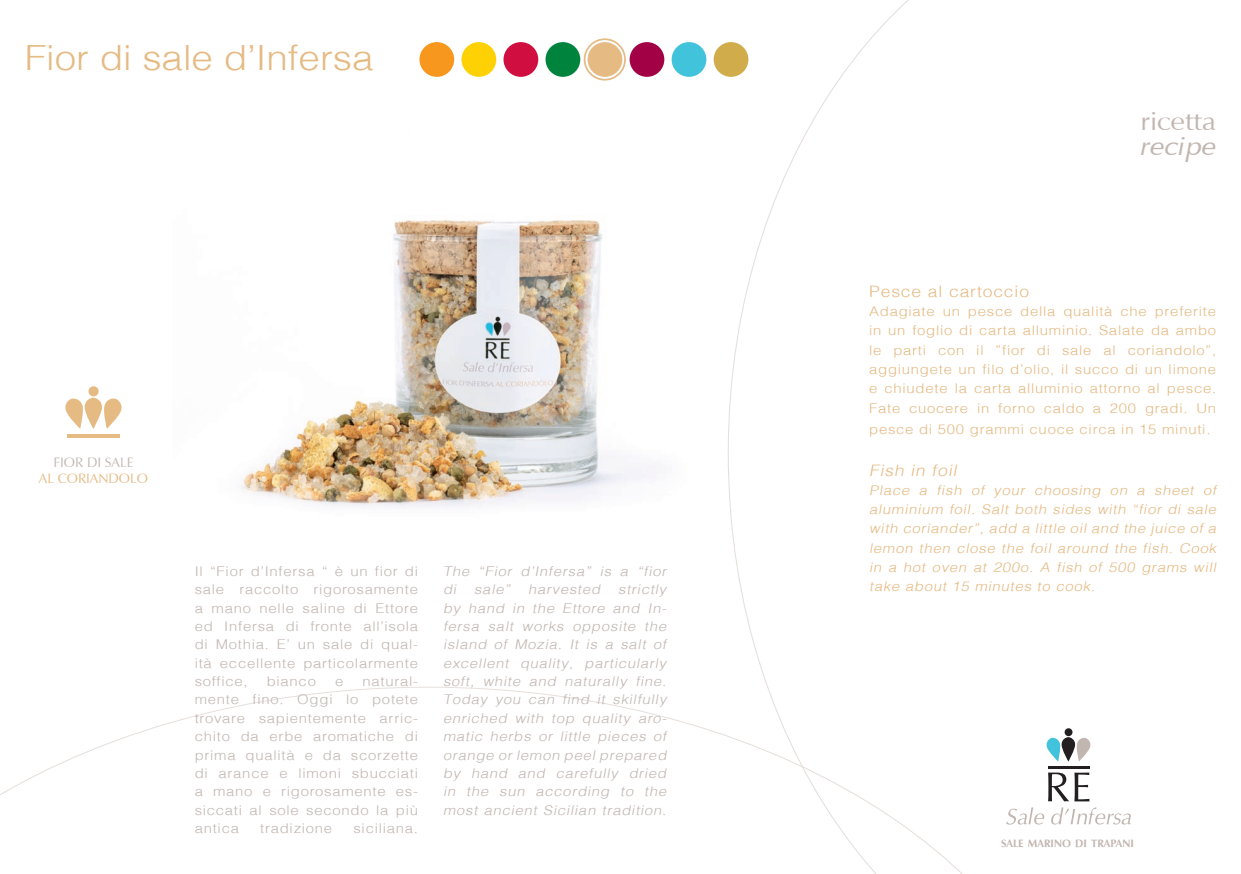
<style>
.page{position:relative;width:1241px;height:874px;background:#fff}
.page>*{position:absolute;margin:0;border:0;box-sizing:border-box;transform-origin:0 0}
.t1{font:300 34.65px "Helv";color:#e5ba83;scale:1.11 1}
.t2{font:26.78px "Vera Humana 95";color:#c2b6b1;scale:1.11 1}
.t3{font:italic 26.78px "Vera Humana 95";color:#c2b6b1;scale:1.11 1}
.t4{font:300 15.75px "Helv";letter-spacing:.05em;color:#e5ba83;scale:1.11 1}
.t5{font:italic 300 15.75px "Helv";color:#e5ba83;scale:1.11 1}
.t6{font:14px "Vera Humana 95";color:#e5ba83}
.t7{font:14px "Vera Humana 95";color:#c2b6b1}
.t8{font:300 13.47px/18.4px "Helv";letter-spacing:.05em;color:#c2b6b1;text-align:justify;scale:1.11 1}
.t9{font:italic 300 13.47px/18.4px "Helv";color:#c2b6b1;text-align:justify;scale:1.11 1}
.t10{font:300 13.47px/19.2px "Helv";letter-spacing:.05em;color:#e5ba83;text-align:justify;scale:1.11 1}
.t11{font:italic 300 13.47px/19.2px "Helv";color:#e5ba83;text-align:justify;scale:1.11 1}
.t12{font:700 11.03px "Vera Humana 95";color:#c2b6b1}
</style>
<div class="page">
<svg style="left:0;top:686px;width:1083px;height:187px"></svg>
<img style="left:241px;top:43px;width:424px;height:465px">
<div style="left:583px;top:38px;width:43px;height:42px;border:2px solid #e5ba83;border-radius:50%"></div>
<div style="left:419px;top:42px;width:35px;height:35px;background:#f7971d;border-radius:50%"></div>
<div style="left:461px;top:42px;width:35px;height:35px;background:#fed105;border-radius:50%"></div>
<div style="left:503px;top:42px;width:35px;height:35px;background:#d10e40;border-radius:50%"></div>
<div style="left:545px;top:42px;width:35px;height:35px;background:#00843d;border-radius:50%"></div>
<div style="left:587px;top:42px;width:35px;height:35px;background:#e5ba83;border-radius:50%"></div>
<div style="left:629px;top:42px;width:35px;height:35px;background:#a30146;border-radius:50%"></div>
<div style="left:671px;top:42px;width:35px;height:35px;background:#42c3dc;border-radius:50%"></div>
<div style="left:713px;top:42px;width:35px;height:35px;background:#d0ac4b;border-radius:50%"></div>
<svg style="left:1047px;top:772px;width:21px;height:29px"></svg>
<svg style="left:1074px;top:772px;width:15px;height:29px"></svg>
<hr style="left:1047px;top:765px;width:41px;height:3px;background:#231f20">
<svg style="left:1045px;top:736px;width:46px;height:25px"></svg>
<svg style="left:1064px;top:727px;width:8px;height:8px"></svg>
<svg style="left:1005px;top:807px;width:39px;height:17px"></svg>
<svg style="left:1050px;top:807px;width:80px;height:17px"></svg>
<hr style="left:67px;top:434px;width:53px;height:4px;background:#e5ba83">
<svg style="left:65px;top:397px;width:57px;height:31px"></svg>
<div style="left:88px;top:386px;width:11px;height:10px;background:#e5ba83;border-radius:50%"></div>
<p class="t1" style="left:25px;top:36px;width:315px">Fior di sale d’Infersa</p>
<p class="t7" style="left:53px;top:453px;width:82px">FIOR DI SALE</p>
<p class="t6" style="left:39px;top:470px;width:111px">AL CORIANDOLO</p>
<p class="t8" style="left:195px;top:561px;width:203px">Il “Fior d’Infersa “ è un fior di sale raccolto rigorosamente a mano nelle saline di Ettore ed Infersa di fronte all’isola di Mothia. E’ un sale di qual&shy;ità eccellente particolarmente soffice,</p>
<p class="t8" style="left:195px;top:671px;width:203px;text-indent:168px">natural&shy;mente fino. Oggi lo potete trovare sapientemente arric&shy;chito da erbe aromatiche di prima qualità e da scorzette di arance e limoni sbucciati a mano e rigorosamente es&shy;siccati al sole secondo la più antica</p>
<p class="t8" style="left:267px;top:671px;width:46px">bianco</p>
<p class="t8" style="left:335px;top:671px;width:9px">e</p>
<p class="t8" style="left:260px;top:818px;width:66px">tradizione</p>
<p class="t8" style="left:353px;top:818px;width:60px">siciliana.</p>
<p class="t9" style="left:443px;top:561px;width:205px">The “Fior d’Infersa” is a “fior di sale” harvested strictly by hand in the Ettore and In&shy;fersa salt works opposite the island of Mozia. It is a salt of excellent quality, particularly soft, white and naturally fine.<br>Today you can find it skilfully enriched with top quality aro&shy;matic herbs or little pieces of orange or lemon peel prepared by hand and carefully dried in the sun according to the most ancient Sicilian tradition.</p>
<p class="t2" style="left:1140px;top:105px;width:70px">RICETTA</p>
<p class="t3" style="left:1140px;top:130px;width:70px">recipe</p>
<p class="t4" style="left:869px;top:281px;width:145px">Pesce al cartoccio</p>
<p class="t10" style="left:869px;top:301px;width:314px">Adagiate un pesce della qualità che preferite in un foglio di carta alluminio. Salate da ambo le parti con il ”fior di sale al coriandolo”, aggiungete un filo d’olio, il succo di un limone e chiudete la carta alluminio attorno al pesce.<br>Fate cuocere in forno caldo a 200 gradi. Un</p>
<p class="t10" style="left:869px;top:418px;width:309px">pesce di 500 grammi cuoce circa in 15 minuti.</p>
<p class="t5" style="left:869px;top:460px;width:83px">Fish in foil</p>
<p class="t11" style="left:869px;top:480px;width:316px">Place a fish of your choosing on a sheet of aluminium foil. Salt both sides with “fior di sale with coriander”, add a little oil and the juice of a lemon then close the foil around the fish. Cook in a hot oven at 200o. A fish of 500 grams will take about 15 minutes to cook.</p>
<p class="t12" style="left:1000px;top:836px;width:134px">SALE MARINO DI TRAPANI</p>
</div>
